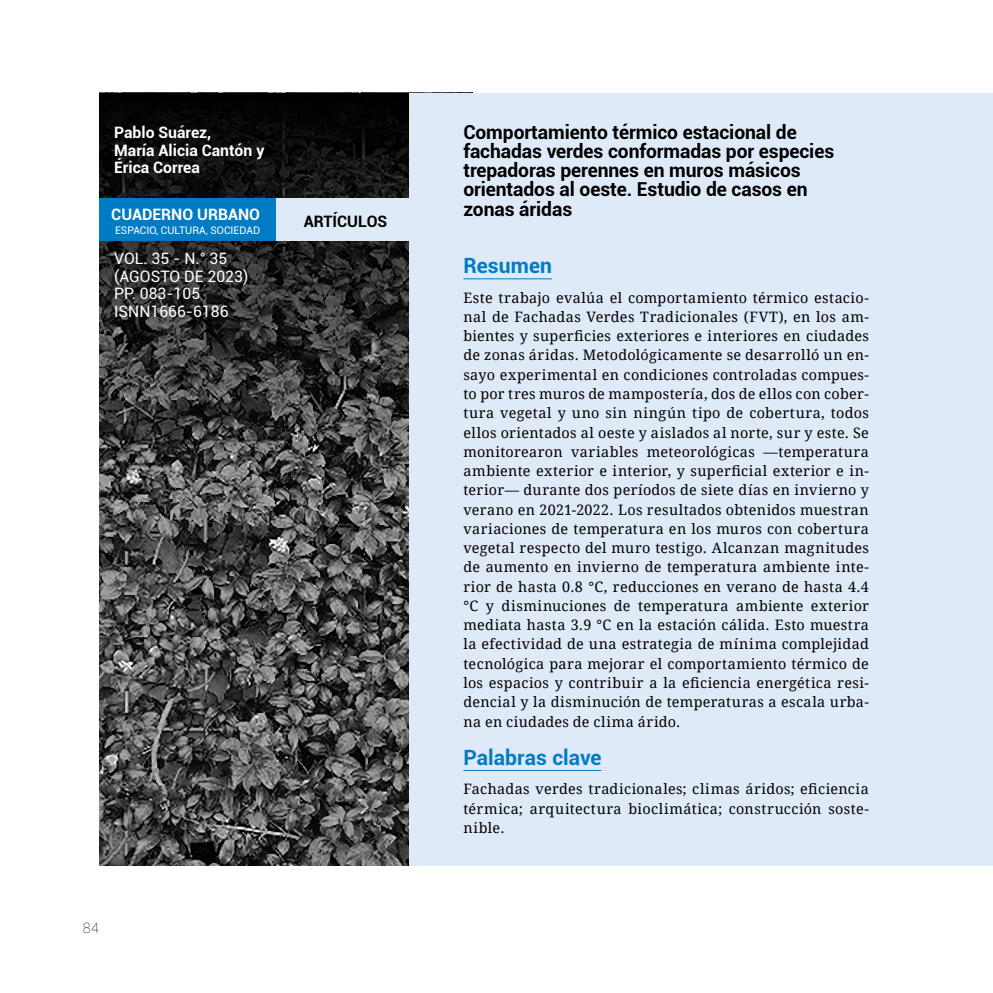
<style>
.page{position:relative;width:993px;height:993px;background:#fff}
.page>*{position:absolute;margin:0;border:0;box-sizing:border-box;transform-origin:0 0}
.t1{font:900 257.25px "Roboto";color:#000}
.SUBTÍTULO{font:700 21px "Roboto";letter-spacing:.005em;color:#007bc4}
.Título_resúmenes{font:700 19.25px/19.2px "Roboto";letter-spacing:-.005em;color:#000}
.t2{font:15.75px "Roboto";color:#fff}
.autores{font:700 15.75px "Roboto";color:#fff}
.t3{font:700 15.75px "Roboto";color:#000}
.TEXTO{font:14.35px/19.2px "Droid Serif";letter-spacing:.025em;color:#000;text-align:justify}
.t4{font:100 14.35px "Roboto";color:#000}
.t5{font:10.5px "Roboto";color:#fff}
</style>
<div class="page">
<img style="left:99px;top:459px;width:310px;height:405px">
<svg style="left:99px;top:93px;width:310px;height:366px;background:#272727"></svg>
<div style="left:409px;top:93px;width:583px;height:771px;background:#dfeaf8"></div>
<div style="left:99px;top:198px;width:177px;height:43px;background:#007bc4"></div>
<div style="left:276px;top:198px;width:205px;height:43px;background:#dfeaf8"></div>
<hr style="left:463px;top:278px;width:89px;height:1px;background:#007bc4">
<hr style="left:463px;top:769px;width:138px;height:1px;background:#007bc4">
<p class="autores" style="left:114px;top:122px;width:99px">Pablo Suárez,</p>
<p class="autores" style="left:114px;top:139px;width:152px">María Alicia Cantón y</p>
<p class="autores" style="left:114px;top:157px;width:87px">Érica Correa</p>
<p class="autores" style="left:111px;top:204px;width:150px">CUADERNO URBANO</p>
<p class="t3" style="left:304px;top:210px;width:85px">ARTÍCULOS</p>
<p class="t5" style="left:115px;top:222px;width:146px">ESPACIO, CULTURA, SOCIEDAD</p>
<p class="Título_resúmenes" style="left:463px;top:121px;width:372px">Comportamiento térmico estacional de fachadas verdes conformadas por especies trepadoras perennes en muros másicos orientados al oeste. Estudio de casos en zonas áridas</p>
<p class="t2" style="left:114px;top:247px;width:114px">VOL. 35 - N.° 35</p>
<p class="t2" style="left:114px;top:265px;width:136px">(AGOSTO DE 2023)</p>
<p class="t2" style="left:114px;top:282px;width:87px">PP. 083-105</p>
<p class="t2" style="left:114px;top:300px;width:116px">ISNN1666-6186</p>
<p class="t2" style="left:160px;top:247px;width:10px">3</p>
<p class="t2" style="left:218px;top:247px;width:10px">3</p>
<p class="t2" style="left:119px;top:265px;width:150px">DICIEMBRE DE 2022)</p>
<p class="t2" style="left:149px;top:282px;width:53px">0000</p>
<p class="SUBTÍTULO" style="left:463px;top:251px;width:90px">Resumen</p>
<p class="TEXTO" style="left:463px;top:287px;width:407px">Este trabajo evalúa el comportamiento térmico estacio&shy;nal de Fachadas Verdes Tradicionales (FVT), en los am&shy;bientes y superficies exteriores e interiores en ciudades de zonas áridas. Metodológicamente se desarrolló un en&shy;sayo experimental en condiciones controladas compues&shy;to por tres muros de mampostería, dos de ellos con cober&shy;tura vegetal y uno sin ningún tipo de cobertura, todos ellos orientados al oeste y aislados al norte, sur y este. Se monitorearon variables meteorológicas —temperatura ambiente exterior e interior, y superficial exterior e in&shy;terior— durante dos períodos de siete días en invierno y verano en 2021-2022. Los resultados obtenidos muestran variaciones de temperatura en los muros con cobertura vegetal respecto del muro testigo. Alcanzan magnitudes de aumento en invierno de temperatura ambiente inte&shy;rior de hasta 0.8 °C, reducciones en verano de hasta 4.4 °C y disminuciones de temperatura ambiente exterior mediata hasta 3.9 °C en la estación cálida. Esto muestra la efectividad de una estrategia de mínima complejidad tecnológica para mejorar el comportamiento térmico de los espacios y contribuir a la eficiencia energética resi&shy;dencial y la disminución de temperaturas a escala urba&shy;na en ciudades de clima árido.</p>
<p class="SUBTÍTULO" style="left:463px;top:742px;width:139px">Palabras clave</p>
<p class="TEXTO" style="left:463px;top:778px;width:407px">Fachadas verdes tradicionales; climas áridos; eficiencia térmica; arquitectura bioclimática; construcción soste&shy;nible.</p>
<h1 class="t1" style="left:14px;top:222px;width:980px">PRUEBA</h1>
<p class="t4" style="left:83px;top:917px;width:18px">84</p>
</div>
